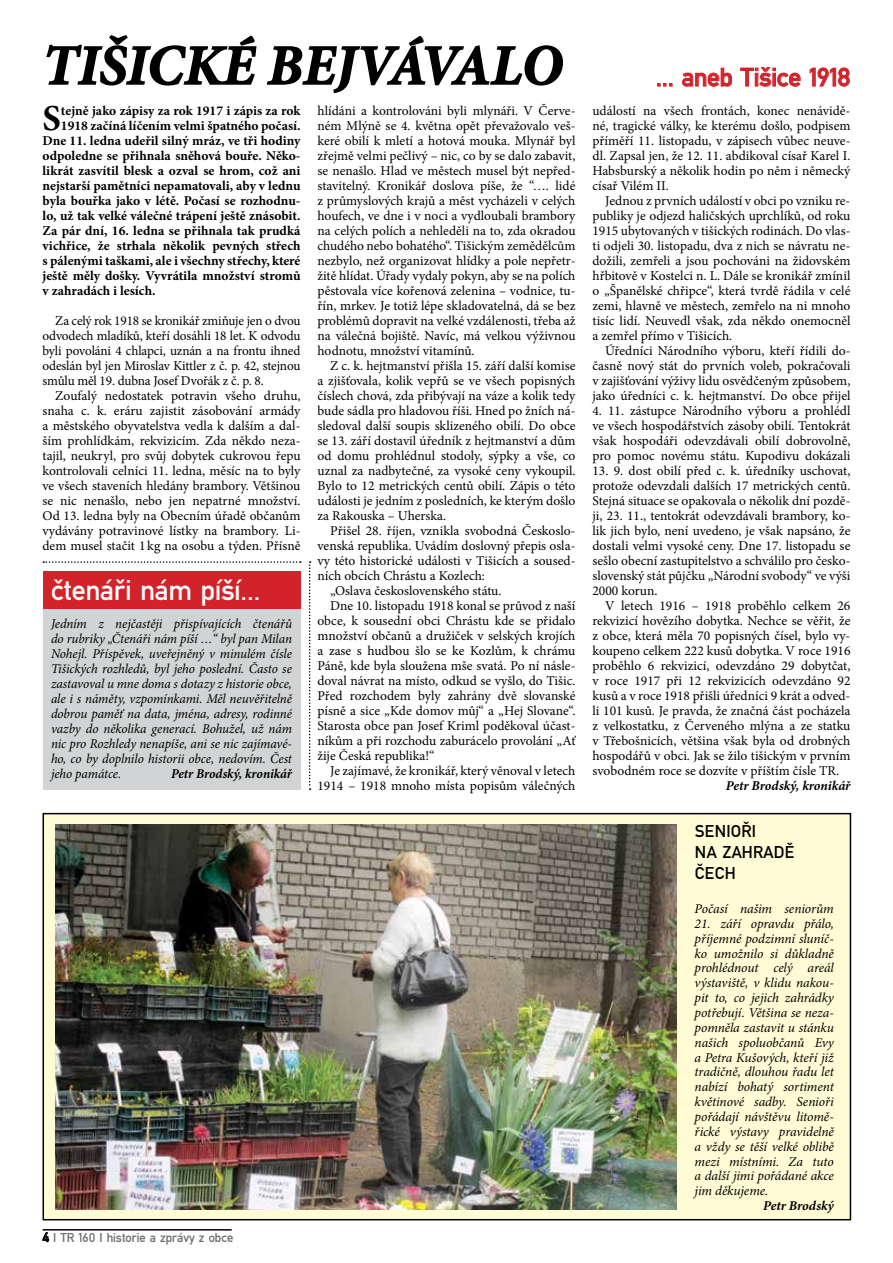
<style>
.page{position:relative;width:893px;height:1263px;background:#fff}
.page>*{position:absolute;margin:0;border:0;box-sizing:border-box;transform-origin:0 0}
.t1{font:italic 700 57px "Minion Pro";color:#000}
.t2{font:700 36.6px "Minion Pro";color:#000}
.t3{font:30px "Fette Mit DOT";color:#fff}
.t4{font:27px "Fette Mit DOT";color:#d2232a}
.t5{font:18px/21px "Fette Mit DOT";letter-spacing:.015em;color:#000}
.t6{font:13.5px/15px "Minion Pro";letter-spacing:-.005em;color:#000;text-align:justify}
.t7{font:italic 13.5px/14.9px "Minion Pro";letter-spacing:-.01em;color:#000;text-align:justify}
.t8{font:700 13.5px "Minion Pro";color:#000}
.t9{font:italic 700 13.5px "Minion Pro";letter-spacing:-.005em;color:#000}
.t10{font:13.5px "Fette Mit DOT";color:#6d6e71}
.s1{color:#000}
</style>
<div class="page">
<div style="left:43px;top:813px;width:808px;height:407px;background:#fffcd5;border:2px solid #000"></div>
<hr style="left:43px;top:1229px;width:189px;height:1px;background:#000">
<svg style="left:42px;top:1232px;width:7px;height:10px"></svg>
<svg style="left:309px;top:561px;width:2px;height:229px"></svg>
<svg style="left:46px;top:35px;width:211px;height:51px"></svg>
<svg style="left:266px;top:35px;width:297px;height:58px"></svg>
<svg style="left:657px;top:83px;width:15px;height:3px"></svg>
<svg style="left:682px;top:67px;width:50px;height:20px"></svg>
<svg style="left:740px;top:67px;width:61px;height:20px"></svg>
<svg style="left:810px;top:67px;width:40px;height:20px"></svg>
<div style="left:43px;top:582px;width:257px;height:208px;background:#d1d3d4"></div>
<div style="left:43px;top:572px;width:257px;height:37px;background:#d2232a"></div>
<img style="left:55px;top:824px;width:621px;height:385px">
<svg style="left:43px;top:561px;width:258px;height:2px"></svg>
<h1 class="t1" style="left:43px;top:25px;width:522px">TIŠICKÉ BEJVÁVALO</h1>
<h2 class="t2" style="left:43px;top:92px;width:20px">S</h2>
<p class="t8" style="left:61px;top:101px;width:241px">tejně jako zápisy za rok 1917 i zápis za rok</p>
<p class="t8" style="left:61px;top:116px;width:241px">1918 začíná líčením velmi špatného počasí.</p>
<p class="t8" style="left:43px;top:131px;width:259px">Dne 11. ledna udeřil silný mráz, ve tři hodiny</p>
<p class="t8" style="left:43px;top:146px;width:259px">odpoledne se přihnala sněhová bouře. Něko-</p>
<p class="t8" style="left:43px;top:161px;width:259px">likrát zasvítil blesk a ozval se hrom, což ani</p>
<p class="t8" style="left:43px;top:176px;width:259px">nejstarší pamětníci nepamatovali, aby v lednu</p>
<p class="t8" style="left:43px;top:191px;width:259px">byla bouřka jako v létě. Počasí se rozhodnu-</p>
<p class="t8" style="left:43px;top:206px;width:259px">lo, už tak velké válečné trápení ještě znásobit.</p>
<p class="t8" style="left:43px;top:221px;width:259px">Za pár dní, 16. ledna se přihnala tak prudká</p>
<p class="t8" style="left:43px;top:236px;width:259px">vichřice, že strhala několik pevných střech</p>
<p class="t8" style="left:43px;top:251px;width:259px">s pálenými taškami, ale i všechny střechy, které</p>
<p class="t8" style="left:43px;top:266px;width:259px">ještě měly došky. Vyvrátila množství stromů</p>
<p class="t8" style="left:43px;top:281px;width:115px">v zahradách i lesích.</p>
<p class="t6" style="left:43px;top:313px;width:259px;text-indent:13px">Za celý rok 1918 se kronikář zmiňuje jen o dvou odvodech mladíků, kteří dosáhli 18 let. K odvodu byli povoláni 4 chlapci, uznán a na frontu ihned odeslán byl jen Miroslav Kittler z č. p. 42, stejnou smůlu měl 19. dubna Josef Dvořák z č. p. 8.</p>
<p class="t6" style="left:43px;top:388px;width:259px;text-indent:13px">Zoufalý nedostatek potravin všeho druhu, snaha c. k. eráru zajistit zásobování armády a městského obyvatelstva vedla k dalším a dal&shy;ším prohlídkám, rekvizicím. Zda někdo neza&shy;tajil, neukryl, pro svůj dobytek cukrovou řepu kontrolovali celníci 11. ledna, měsíc na to byly ve všech staveních hledány brambory. Většinou se nic nenašlo, nebo jen nepatrné množství.<br>Od 13. ledna byly na Obecním úřadě občanům vydávány potravinové lístky na brambory. Li&shy;dem musel stačit 1 kg na osobu a týden. Přísně</p>
<h3 class="t3" style="left:51px;top:574px;width:211px">čtenáři nám píší...</h3>
<p class="t7" style="left:51px;top:616px;width:242px">Jedním z nejčastěji přispívajících čtenářů do rubriky „Čtenáři nám píší …“ byl pan Milan Nohejl. Příspěvek, uveřejněný v minulém čísle Tišických rozhledů, byl jeho poslední. Často se zastavoval u mne doma s dotazy z historie obce, ale i s náměty, vzpomínkami. Měl neuvěřitelně dobrou paměť na data, jména, adresy, rodinné vazby do několika generací. Bohužel, už nám nic pro Rozhledy nenapíše, ani se nic zajímavé&shy;ho, co by doplnilo historii obce, nedovím. Čest jeho památce.</p>
<p class="t9" style="left:171px;top:764px;width:122px">Petr Brodský, kronikář</p>
<p class="t6" style="left:317px;top:103px;width:259px">hlídáni a kontrolováni byli mlynáři. V Červe&shy;ném Mlýně se 4. května opět převažovalo veš&shy;keré obilí k mletí a hotová mouka. Mlynář byl zřejmě velmi pečlivý – nic, co by se dalo zabavit, se nenašlo. Hlad ve městech musel být nepřed&shy;stavitelný. Kronikář doslova píše, že “…. lidé z průmyslových krajů a měst vycházeli v celých houfech, ve dne i v noci a vydloubali brambory na celých polích a nehleděli na to, zda okradou chudého nebo bohatého“. Tišickým zemědělcům nezbylo, než organizovat hlídky a pole nepřetr&shy;žitě hlídat. Úřady vydaly pokyn, aby se na polích pěstovala více kořenová zelenina – vodnice, tu&shy;řín, mrkev. Je totiž lépe skladovatelná, dá se bez problémů dopravit na velké vzdálenosti, třeba až na válečná bojiště. Navíc, má velkou výživnou hodnotu, množství vitamínů.</p>
<p class="t6" style="left:317px;top:358px;width:259px;text-indent:13px">Z c. k. hejtmanství přišla 15. září další komise a zjišťovala, kolik vepřů se ve všech popisných číslech chová, zda přibývají na váze a kolik tedy bude sádla pro hladovou říši. Hned po žních ná&shy;sledoval další soupis sklizeného obilí. Do obce se 13. září dostavil úředník z hejtmanství a dům od domu prohlédnul stodoly, sýpky a vše, co uznal za nadbytečné, za vysoké ceny vykoupil.<br>Bylo to 12 metrických centů obilí. Zápis o této události je jedním z posledních, ke kterým došlo za Rakouska – Uherska.</p>
<p class="t6" style="left:330px;top:523px;width:247px">Přišel 28. říjen, vznikla svobodná Českoslo-</p>
<p class="t6" style="left:317px;top:538px;width:259px">venská republika. Uvádím doslovný přepis osla-</p>
<p class="t6" style="left:317px;top:553px;width:259px">vy této historické události v Tišicích a soused-</p>
<p class="t6" style="left:317px;top:568px;width:169px">ních obcích Chrástu a Kozlech:</p>
<p class="t6" style="left:330px;top:583px;width:173px">„Oslava československého státu.</p>
<p class="t6" style="left:330px;top:598px;width:247px">Dne 10. listopadu 1918 konal se průvod z naší</p>
<p class="t6" style="left:317px;top:613px;width:259px">obce, k sousední obci Chrástu kde se přidalo</p>
<p class="t6" style="left:317px;top:628px;width:259px">množství občanů a družiček v selských krojích</p>
<p class="t6" style="left:317px;top:643px;width:259px">a zase s hudbou šlo se ke Kozlům, k chrámu</p>
<p class="t6" style="left:317px;top:658px;width:259px">Páně, kde byla sloužena mše svatá. Po ní násle-</p>
<p class="t6" style="left:317px;top:673px;width:259px">doval návrat na místo, odkud se vyšlo, do Tišic.</p>
<p class="t6" style="left:317px;top:688px;width:259px">Před rozchodem byly zahrány dvě slovanské</p>
<p class="t6" style="left:317px;top:703px;width:259px">písně a sice „Kde domov můj“ a „Hej Slovane“.</p>
<p class="t6" style="left:317px;top:718px;width:259px">Starosta obce pan Josef Kriml poděkoval účast-</p>
<p class="t6" style="left:317px;top:733px;width:259px">níkům a při rozchodu zaburácelo provolání „Ať</p>
<p class="t6" style="left:317px;top:748px;width:119px">žije Česká republika!“</p>
<p class="t6" style="left:330px;top:763px;width:247px">Je zajímavé, že kronikář, který věnoval v letech</p>
<p class="t6" style="left:317px;top:778px;width:259px">1914 – 1918 mnoho místa popisům válečných</p>
<p class="t10" style="left:43px;top:1230px;width:192px"><span class="s1">4</span> I TR 160 I historie a zprávy z obce</p>
<h3 class="t4" style="left:656px;top:62px;width:196px">... aneb Tišice 1918</h3>
<p class="t6" style="left:592px;top:103px;width:259px">událostí na všech frontách, konec nenávidě&shy;né, tragické války, ke kterému došlo, podpisem příměří 11. listopadu, v zápisech vůbec neuve&shy;dl. Zapsal jen, že 12. 11. abdikoval císař Karel I.<br>Habsburský a několik hodin po něm i německý císař Vilém II.</p>
<p class="t6" style="left:592px;top:193px;width:259px;text-indent:13px">Jednou z prvních událostí v obci po vzniku re&shy;publiky je odjezd haličských uprchlíků, od roku 1915 ubytovaných v tišických rodinách. Do vlas&shy;ti odjeli 30. listopadu, dva z nich se návratu ne&shy;dožili, zemřeli a jsou pochováni na židovském hřbitově v Kostelci n. L. Dále se kronikář zmínil o „Španělské chřipce“, která tvrdě řádila v celé zemi, hlavně ve městech, zemřelo na ni mnoho tisíc lidí. Neuvedl však, zda někdo onemocněl a zemřel přímo v Tišicích.</p>
<p class="t6" style="left:592px;top:343px;width:259px;text-indent:13px">Úředníci Národního výboru, kteří řídili do&shy;časně nový stát do prvních voleb, pokračovali v zajišťování výživy lidu osvědčeným způsobem, jako úředníci c. k. hejtmanství. Do obce přijel</p>
<p class="t6" style="left:592px;top:403px;width:259px">4. 11. zástupce Národního výboru a prohlédl ve všech hospodářstvích zásoby obilí. Tentokrát však hospodáři odevzdávali obilí dobrovolně, pro pomoc novému státu. Kupodivu dokázali</p>
<p class="t6" style="left:592px;top:463px;width:259px">13. 9. dost obilí před c. k. úředníky uschovat, protože odevzdali dalších 17 metrických centů.<br>Stejná situace se opakovala o několik dní pozdě&shy;ji, 23. 11., tentokrát odevzdávali brambory, ko&shy;lik jich bylo, není uvedeno, je však napsáno, že dostali velmi vysoké ceny. Dne 17. listopadu se sešlo obecní zastupitelstvo a schválilo pro česko&shy;slovenský stát půjčku „Národní svobody“ ve výši 2000 korun.</p>
<p class="t6" style="left:592px;top:598px;width:259px;text-indent:13px">V letech 1916 – 1918 proběhlo celkem 26 rekvizicí hovězího dobytka. Nechce se věřit, že z obce, která měla 70 popisných čísel, bylo vy&shy;koupeno celkem 222 kusů dobytka. V roce 1916 proběhlo 6 rekvizicí, odevzdáno 29 dobytčat, v roce 1917 při 12 rekvizicích odevzdáno 92 kusů a v roce 1918 přišli úředníci 9 krát a odved&shy;li 101 kusů. Je pravda, že značná část pocházela z velkostatku, z Červeného mlýna a ze statku v Třebošnicích, většina však byla od drobných hospodářů v obci. Jak se žilo tišickým v prvním svobodném roce se dozvíte v příštím čísle TR.</p>
<p class="t9" style="left:726px;top:776px;width:126px">Petr Brodský, kronikář</p>
<h3 class="t5" style="left:695px;top:821px;width:101px">SENIOŘI<br>NA ZAHRADĚ<br>ČECH</h3>
<p class="t7" style="left:695px;top:901px;width:141px">Počasí našim seniorům</p>
<p class="t7" style="left:695px;top:916px;width:141px">21. září opravdu přálo, příjemné podzimní sluníč&shy;ko umožnilo si důkladně prohlédnout celý areál výstaviště, v klidu nakou&shy;pit to, co jejich zahrádky potřebují. Většina se neza&shy;pomněla zastavit u stánku našich spoluobčanů Evy a Petra Kušových, kteří již tradičně, dlouhou řadu let nabízí bohatý sortiment květinové sadby. Senioři pořádají návštěvu litomě&shy;řické výstavy pravidelně a vždy se těší velké oblibě mezi místními. Za tuto a další jimi pořádané akce jim děkujeme.</p>
<p class="t9" style="left:763px;top:1196px;width:72px">Petr Brodský</p>
</div>
